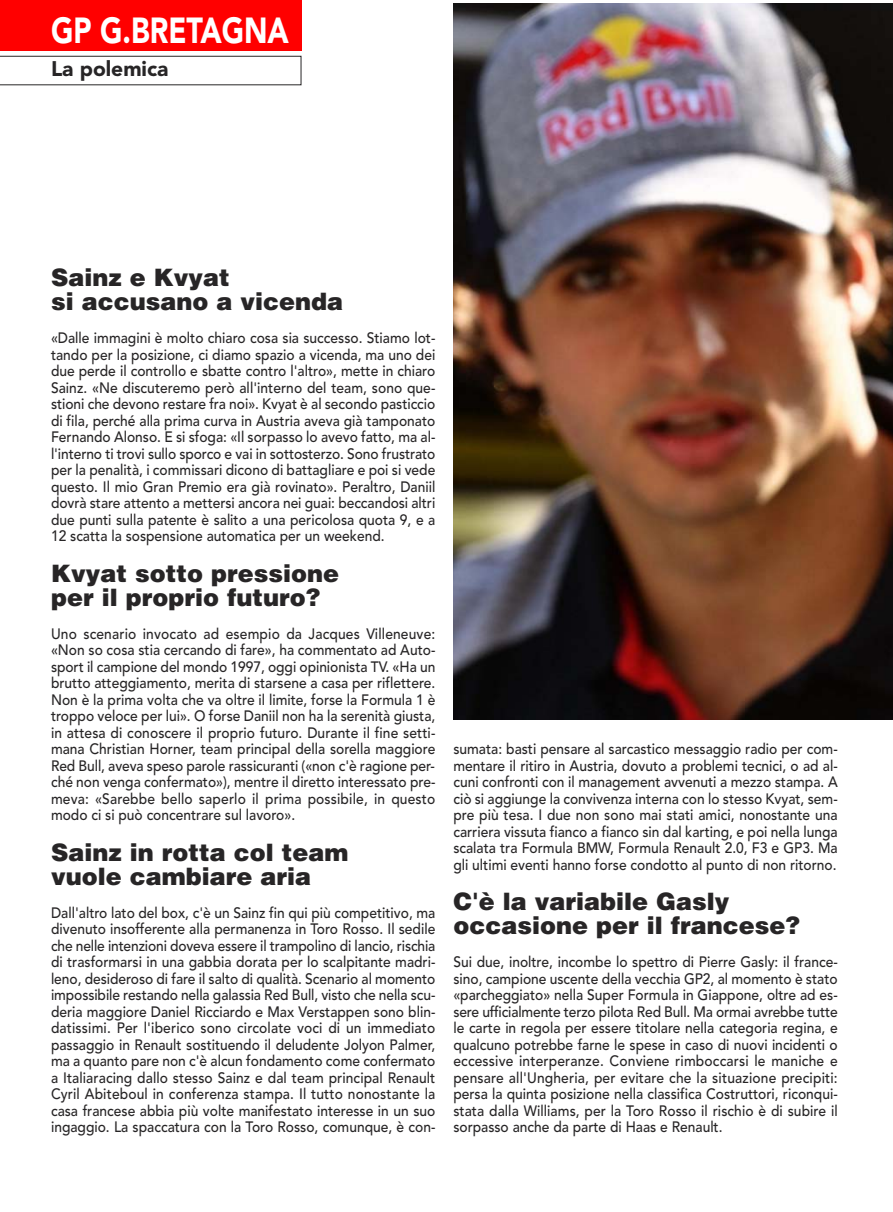
<style>
.page{position:relative;width:893px;height:1212px;background:#fff}
.page>*{position:absolute;margin:0;border:0;box-sizing:border-box;transform-origin:0 0}
.t1{font:900 36px "Avenir";color:#fff;scale:.8 1}
.t2{font:900 24px/24px "Helvetica LT Std";color:#272526}
.t3{font:900 21px "Avenir";color:#272526}
.t4{font:500 15px/16.5px "Avenir";color:#272526;text-align:justify;scale:.92 1}
</style>
<div class="page">
<svg style="left:0;top:56px;width:301px;height:29px"></svg>
<div style="left:0;top:0;width:301px;height:51px;background:#f00"></div>
<img style="left:453px;top:3px;width:440px;height:717px">
<h1 class="t1" style="left:51px;top:16px;width:299px">GP G.BRETAGNA</h1>
<h3 class="t3" style="left:51px;top:60px;width:119px">La polemica</h3>
<h2 class="t2" style="left:51px;top:268px;width:294px">Sainz e Kvyat<br>si accusano a vicenda</h2>
<p class="t4" style="left:51px;top:331px;width:419px">«Dalle immagini è molto chiaro cosa sia successo. Stiamo lot&shy;tando per la posizione, ci diamo spazio a vicenda, ma uno dei due perde il controllo e sbatte contro l'altro», mette in chiaro Sainz. «Ne discuteremo però all'interno del team, sono que&shy;stioni che devono restare fra noi». Kvyat è al secondo pasticcio di fila, perché alla prima curva in Austria aveva già tamponato Fernando Alonso. E si sfoga: «Il sorpasso lo avevo fatto, ma al&shy;l'interno ti trovi sullo sporco e vai in sottosterzo. Sono frustrato per la penalità, i commissari dicono di battagliare e poi si vede questo. Il mio Gran Premio era già rovinato». Peraltro, Daniil dovrà stare attento a mettersi ancora nei guai: beccandosi altri due punti sulla patente è salito a una pericolosa quota 9, e a 12 scatta la sospensione automatica per un weekend.</p>
<h2 class="t2" style="left:51px;top:563px;width:289px">Kvyat sotto pressione per il proprio futuro?</h2>
<p class="t4" style="left:51px;top:627px;width:419px">Uno scenario invocato ad esempio da Jacques Villeneuve: «Non so cosa stia cercando di fare», ha commentato ad Auto&shy;sport il campione del mondo 1997, oggi opinionista TV. «Ha un brutto atteggiamento, merita di starsene a casa per riflettere.<br>Non è la prima volta che va oltre il limite, forse la Formula 1 è troppo veloce per lui». O forse Daniil non ha la serenità giusta, in attesa di conoscere il proprio futuro. Durante il fine setti&shy;mana Christian Horner, team principal della sorella maggiore Red Bull, aveva speso parole rassicuranti («non c'è ragione per&shy;ché non venga confermato»), mentre il diretto interessato pre&shy;meva: «Sarebbe bello saperlo il prima possibile, in questo modo ci si può concentrare sul lavoro».</p>
<h2 class="t2" style="left:51px;top:842px;width:299px">Sainz in rotta col team vuole cambiare aria</h2>
<p class="t4" style="left:51px;top:906px;width:419px">Dall'altro lato del box, c'è un Sainz fin qui più competitivo, ma divenuto insofferente alla permanenza in Toro Rosso. Il sedile che nelle intenzioni doveva essere il trampolino di lancio, rischia di trasformarsi in una gabbia dorata per lo scalpitante madri&shy;leno, desideroso di fare il salto di qualità. Scenario al momento impossibile restando nella galassia Red Bull, visto che nella scu&shy;deria maggiore Daniel Ricciardo e Max Verstappen sono blin&shy;datissimi. Per l'iberico sono circolate voci di un immediato passaggio in Renault sostituendo il deludente Jolyon Palmer, ma a quanto pare non c'è alcun fondamento come confermato a Italiaracing dallo stesso Sainz e dal team principal Renault Cyril Abiteboul in conferenza stampa. Il tutto nonostante la casa francese abbia più volte manifestato interesse in un suo ingaggio. La spaccatura con la Toro Rosso, comunque, è con-</p>
<p class="t4" style="left:453px;top:742px;width:419px">sumata: basti pensare al sarcastico messaggio radio per com&shy;mentare il ritiro in Austria, dovuto a problemi tecnici, o ad al&shy;cuni confronti con il management avvenuti a mezzo stampa. A ciò si aggiunge la convivenza interna con lo stesso Kvyat, sem&shy;pre più tesa. I due non sono mai stati amici, nonostante una carriera vissuta fianco a fianco sin dal karting, e poi nella lunga scalata tra Formula BMW, Formula Renault 2.0, F3 e GP3. Ma gli ultimi eventi hanno forse condotto al punto di non ritorno.</p>
<h2 class="t2" style="left:453px;top:892px;width:348px">C'è la variabile Gasly occasione per il francese?</h2>
<p class="t4" style="left:453px;top:955px;width:419px">Sui due, inoltre, incombe lo spettro di Pierre Gasly: il france&shy;sino, campione uscente della vecchia GP2, al momento è stato «parcheggiato» nella Super Formula in Giappone, oltre ad es&shy;sere ufficialmente terzo pilota Red Bull. Ma ormai avrebbe tutte le carte in regola per essere titolare nella categoria regina, e qualcuno potrebbe farne le spese in caso di nuovi incidenti o eccessive interperanze. Conviene rimboccarsi le maniche e pensare all'Ungheria, per evitare che la situazione precipiti: persa la quinta posizione nella classifica Costruttori, riconqui&shy;stata dalla Williams, per la Toro Rosso il rischio è di subire il sorpasso anche da parte di Haas e Renault.</p>
</div>
